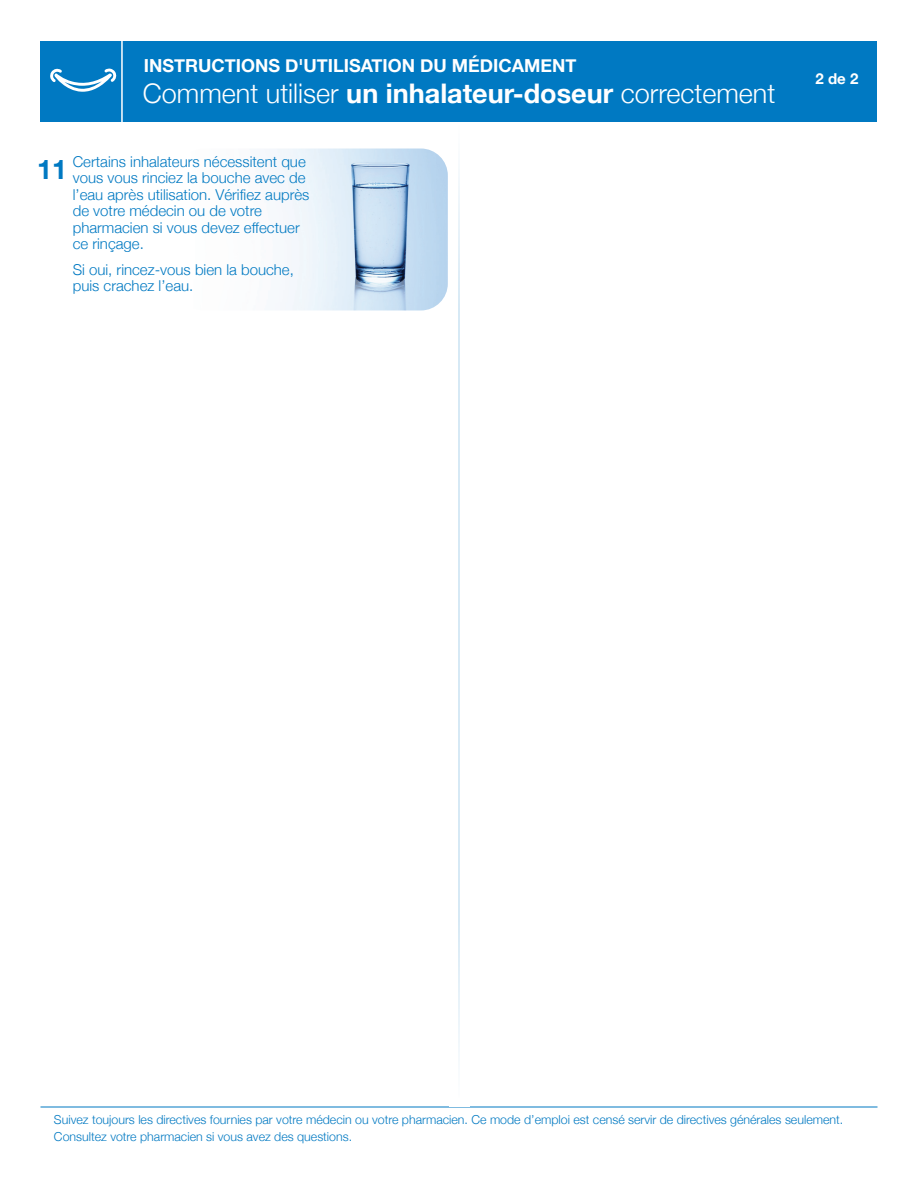
<style>
.page{position:relative;width:918px;height:1188px;background:#fff}
.page>*{position:absolute;margin:0;border:0;box-sizing:border-box;transform-origin:0 0}
.t1{font:300 27px "Helvetica Neue";color:#fff}
.t2{font:700 27px "Helvetica Neue";color:#0079c2}
.t3{font:700 18px "Helvetica Neue";color:#fff}
.t4{font:300 15px/16.5px "Helvetica Neue";color:#0079c2}
.t5{font:700 15px "Helvetica Neue";color:#fff}
.t6{font:300 12.3px/16.5px "Helvetica Neue";color:#0079c2}
.s1{font-weight:700}
</style>
<div class="page">
<img style="left:269px;top:149px;width:179px;height:162px">
<div style="left:40px;top:41px;width:838px;height:81px;background:#0079c2"></div>
<hr style="left:121px;top:40px;width:2px;height:83px;background:#fff">
<svg style="left:50px;top:68px;width:67px;height:24px"></svg>
<hr style="left:40px;top:1107px;width:838px;height:1px;background:#0079c2">
<hr style="left:458px;top:126px;width:2px;height:972px;background:#0079c2">
<svg style="left:458px;top:126px;width:2px;height:185px"></svg>
<svg style="left:458px;top:917px;width:2px;height:181px"></svg>
<p class="t3" style="left:144px;top:50px;width:434px">INSTRUCTIONS D'UTILISATION DU MÉDICAMENT</p>
<h1 class="t1" style="left:143px;top:72px;width:634px">Comment utiliser <span class="s1">un inhalateur-doseur</span> correctement</h1>
<h1 class="t2" style="left:37px;top:145px;width:32px">11</h1>
<p class="t4" style="left:73px;top:152px;width:238px">Certains inhalateurs nécessitent que vous vous rinciez la bouche avec de l’eau après utilisation. Vérifiez auprès de votre médecin ou de votre pharmacien si vous devez effectuer ce rinçage.</p>
<p class="t4" style="left:73px;top:260px;width:223px">Si oui, rincez-vous bien la bouche, puis crachez l’eau.</p>
<p class="t5" style="left:816px;top:65px;width:44px">2 de 2</p>
<p class="t6" style="left:54px;top:1111px;width:791px">Suivez toujours les directives fournies par votre médecin ou votre pharmacien. Ce mode d’emploi est censé servir de directives générales seulement.<br>Consultez votre pharmacien si vous avez des questions.</p>
</div>
